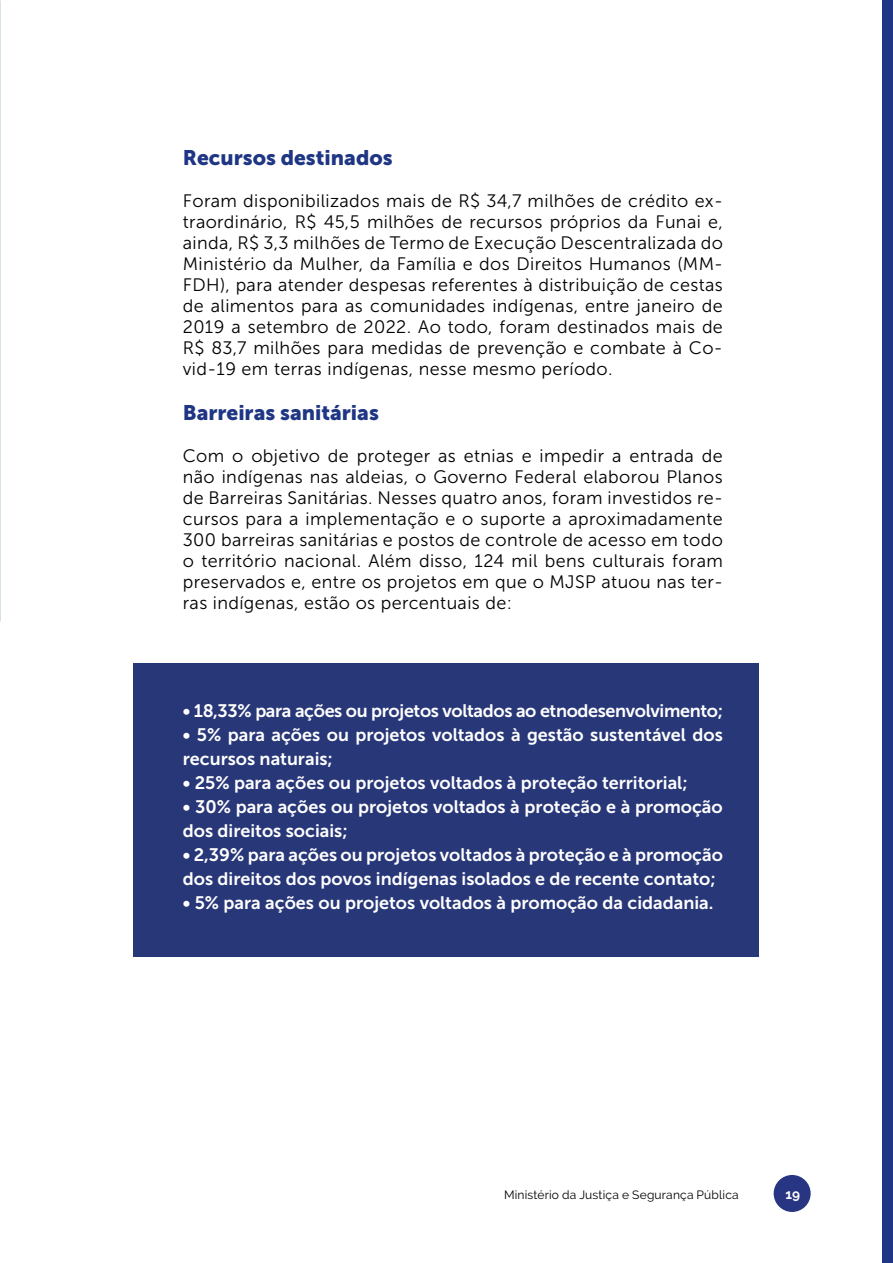
<style>
.page{position:relative;width:893px;height:1263px;background:#fff}
.page>*{position:absolute;margin:0;border:0;box-sizing:border-box;transform-origin:0 0}
.t1{font:21px "Museo Sans 900";color:#1f3685}
.t2{font:18px/21px "Museo Sans 300";letter-spacing:.02em;color:#000;text-align:justify}
.t3{font:18px/24px "Museo Sans 700";color:#fff}
.t4{font:18px "Museo Sans 700";letter-spacing:-.02em;color:#fff}
.t5{font:700 13.5px "Raleway";color:#fff}
.t6{font:12px "Raleway";letter-spacing:.015em;color:#000}
</style>
<div class="page">
<div style="left:774px;top:1175px;width:37px;height:37px;background:#283583;border-radius:50%"></div>
<div style="left:134px;top:663px;width:625px;height:294px;background:#283778"></div>
<img style="left:0;top:0;width:1px;height:622px">
<div style="left:882px;top:0;width:11px;height:1263px;background:#1f3685"></div>
<p class="t1" style="left:183px;top:146px;width:211px">Recursos destinados</p>
<p class="t2" style="left:183px;top:191px;width:542px">Foram disponibilizados mais de R$ 34,7 milhões de crédito ex&shy;traordinário, R$ 45,5 milhões de recursos próprios da Funai e, ainda, R$ 3,3 milhões de Termo de Execução Descentralizada do Ministério da Mulher, da Família e dos Direitos Humanos (MM-FDH), para atender despesas referentes à distribuição de cestas de alimentos para as comunidades indígenas, entre janeiro de 2019 a setembro de 2022. Ao todo, foram destinados mais de R$ 83,7 milhões para medidas de prevenção e combate à Co&shy;vid-19 em terras indígenas, nesse mesmo período.</p>
<p class="t1" style="left:183px;top:401px;width:198px">Barreiras sanitárias</p>
<p class="t2" style="left:183px;top:446px;width:542px">Com o objetivo de proteger as etnias e impedir a entrada de não indígenas nas aldeias, o Governo Federal elaborou Planos de Barreiras Sanitárias. Nesses quatro anos, foram investidos re&shy;cursos para a implementação e o suporte a aproximadamente 300 barreiras sanitárias e postos de controle de acesso em todo o território nacional. Além disso, 124 mil bens culturais foram preservados e, entre os projetos em que o MJSP atuou nas ter&shy;ras indígenas, estão os percentuais de:</p>
<p class="t4" style="left:183px;top:701px;width:542px">• 18,33% para ações ou projetos voltados ao etnodesenvolvimento;</p>
<p class="t3" style="left:183px;top:723px;width:542px">• 5% para ações ou projetos voltados à gestão sustentável dos recursos naturais;</p>
<p class="t3" style="left:183px;top:771px;width:506px">• 25% para ações ou projetos voltados à proteção territorial;</p>
<p class="t3" style="left:183px;top:795px;width:541px">• 30% para ações ou projetos voltados à proteção e à promoção dos direitos sociais;</p>
<p class="t3" style="left:183px;top:843px;width:542px">• 2,39% para ações ou projetos voltados à proteção e à promoção dos direitos dos povos indígenas isolados e de recente contato;</p>
<p class="t3" style="left:183px;top:891px;width:532px">• 5% para ações ou projetos voltados à promoção da cidadania.</p>
<p class="t6" style="left:504px;top:1188px;width:236px">Ministério da Justiça e Segurança Pública</p>
<p class="t5" style="left:785px;top:1186px;width:16px">19</p>
</div>
